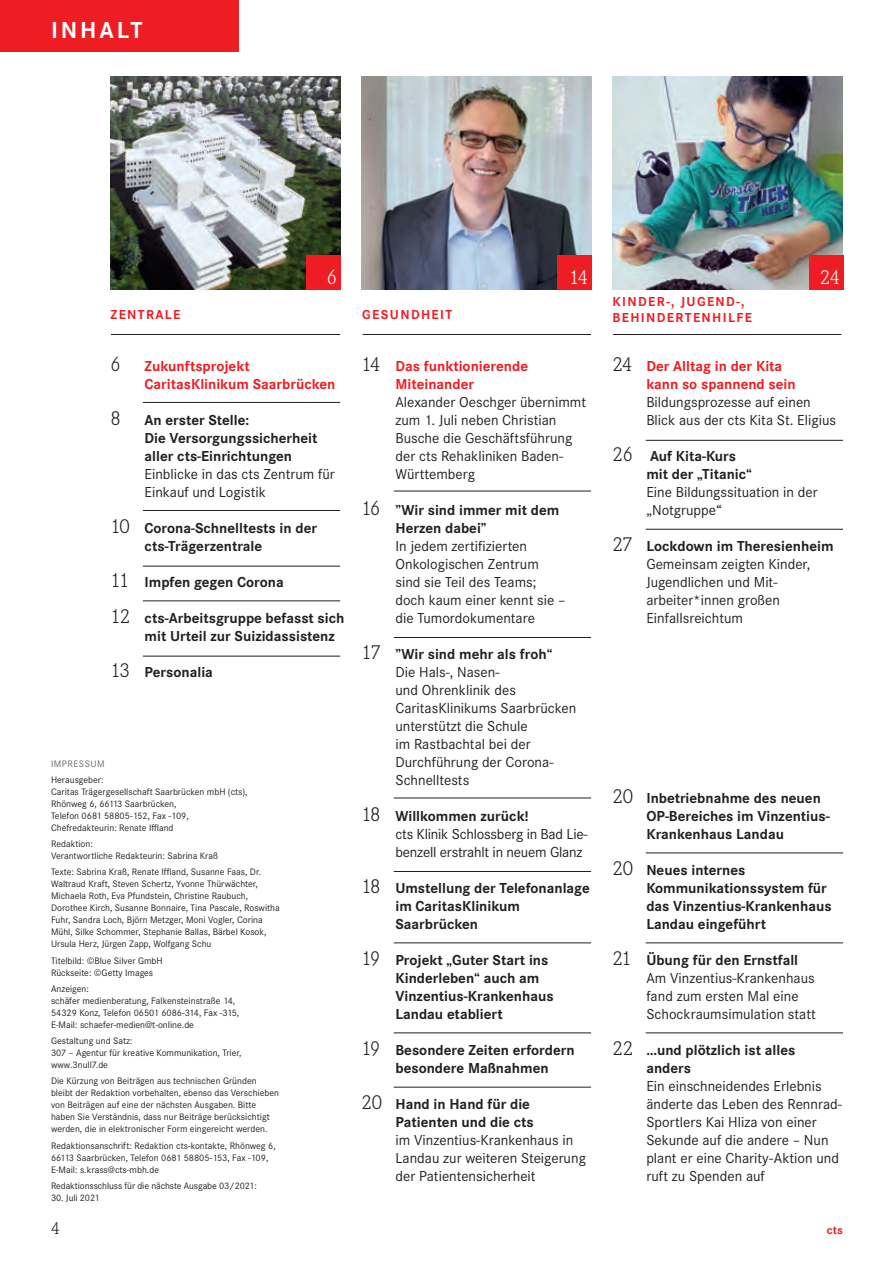
<style>
.page{position:relative;width:893px;height:1263px;background:#fff}
.page>*{position:absolute;margin:0;border:0;box-sizing:border-box;transform-origin:0 0}
.t1{font:700 24px "Corporate S";letter-spacing:.12em;color:#fff}
.t2{font:300 21px "Corporate E";color:#fff}
.t3{font:300 18px "Corporate E";color:#231f20}
.t4{font:15px/18px "Corporate S";color:#231f20}
.t5{font:700 15px/18px "Corporate S";color:#231f20}
.t6{font:700 15px/18px "Corporate S";color:#ee1d23}
.t7{font:700 13.5px/16.2px "Corporate S";letter-spacing:.1em;color:#ee1d23}
.t8{font:700 12px "Corporate S";color:#ee1d23}
.Fließtext{font:9.75px/12px "Corporate S";color:#231f20}
.Fließtext-2{font:9.75px "Corporate S";letter-spacing:.05em;color:#69696c}
.s1{font-family:"Corporate E";font-weight:300;font-size:21px;color:#231f20}
.s2{font-family:"Corporate E";font-weight:300;font-size:21px}
.s3{font-weight:400}
.s4{font-weight:700}
.s5{font-weight:700;color:#ee1d23}
</style>
<div class="page">
<img style="left:361px;top:76px;width:230px;height:214px">
<img style="left:612px;top:76px;width:230px;height:214px">
<img style="left:111px;top:76px;width:229px;height:214px">
<hr style="left:363px;top:334px;width:228px;height:1px;background:#231f20">
<hr style="left:613px;top:334px;width:228px;height:1px;background:#231f20">
<div style="left:809px;top:256px;width:34px;height:34px;background:#ee1d23"></div>
<div style="left:557px;top:256px;width:34px;height:34px;background:#ee1d23"></div>
<div style="left:0;top:0;width:238px;height:51px;background:#ee1d23"></div>
<hr style="left:111px;top:334px;width:229px;height:1px;background:#231f20">
<div style="left:306px;top:256px;width:34px;height:34px;background:#ee1d23"></div>
<hr style="left:143px;top:566px;width:197px;height:1px;background:#231f20">
<hr style="left:143px;top:402px;width:197px;height:1px;background:#231f20">
<hr style="left:646px;top:440px;width:197px;height:1px;background:#231f20">
<hr style="left:143px;top:510px;width:197px;height:1px;background:#231f20">
<hr style="left:646px;top:529px;width:197px;height:1px;background:#231f20">
<hr style="left:143px;top:601px;width:197px;height:1px;background:#231f20">
<hr style="left:143px;top:656px;width:197px;height:1px;background:#231f20">
<hr style="left:394px;top:491px;width:197px;height:1px;background:#231f20">
<hr style="left:394px;top:798px;width:197px;height:1px;background:#231f20">
<hr style="left:394px;top:637px;width:197px;height:1px;background:#231f20">
<hr style="left:394px;top:871px;width:197px;height:1px;background:#231f20">
<hr style="left:394px;top:943px;width:197px;height:1px;background:#231f20">
<hr style="left:394px;top:1033px;width:197px;height:1px;background:#231f20">
<hr style="left:394px;top:1087px;width:197px;height:1px;background:#231f20">
<hr style="left:646px;top:853px;width:197px;height:1px;background:#231f20">
<hr style="left:646px;top:943px;width:197px;height:1px;background:#231f20">
<hr style="left:646px;top:1033px;width:197px;height:1px;background:#231f20">
<p class="t1" style="left:51px;top:17px;width:93px">INHALT</p>
<p class="t2" style="left:327px;top:266px;width:12px">6</p>
<p class="t7" style="left:111px;top:307px;width:71px">ZENTRALE</p>
<p class="t6" style="left:145px;top:357px;width:192px;text-indent:-34px"><span class="s1">6</span> Zukunftsprojekt<br>CaritasKlinikum Saarbrücken</p>
<p class="t5" style="left:145px;top:411px;width:192px;text-indent:-34px"><span class="s2">8</span> An erster Stelle:<br>Die Versorgungssicherheit aller cts-Einrichtungen<br><span class="s3">Einblicke in das cts Zentrum für<br>Einkauf und Logistik</span></p>
<p class="t5" style="left:145px;top:519px;width:174px;text-indent:-34px"><span class="s2">10</span> Corona-Schnelltests in der cts-Trägerzentrale</p>
<p class="t5" style="left:111px;top:573px;width:175px"><span class="s2">11</span> Impfen gegen Corona</p>
<p class="t5" style="left:145px;top:609px;width:201px;text-indent:-34px"><span class="s2">12</span> cts-Arbeitsgruppe befasst sich mit Urteil zur Suizidassistenz</p>
<p class="t5" style="left:111px;top:663px;width:104px"><span class="s2">13</span> Personalia</p>
<p class="Fließtext-2" style="left:51px;top:758px;width:55px">IMPRESSUM</p>
<p class="Fließtext" style="left:51px;top:774px;width:198px">Herausgeber:<br>Caritas Trägergesellschaft Saarbrücken mbH (cts), Rhönweg 6, 66113 Saarbrücken,<br>Telefon 0681 58805-152, Fax -109, Chefredakteurin: Renate Iffland</p>
<p class="Fließtext" style="left:51px;top:838px;width:169px">Redaktion:<br>Verantwortliche Redakteurin: Sabrina Kraß</p>
<p class="Fließtext" style="left:51px;top:866px;width:230px">Texte: Sabrina Kraß, Renate Iffland, Susanne Faas, Dr.<br>Waltraud Kraft, Steven Schertz, Yvonne Thürwächter, Michaela Roth, Eva Pfundstein, Christine Raubuch, Dorothee Kirch, Susanne Bonnaire, Tina Pascale, Roswitha Fuhr, Sandra Loch, Björn Metzger, Moni Vogler, Corina Mühl, Silke Schommer, Stephanie Ballas, Bärbel Kosok, Ursula Herz, Jürgen Zapp, Wolfgang Schu</p>
<p class="Fließtext" style="left:51px;top:954px;width:113px">Titelbild: ©Blue Silver GmbH<br>Rückseite: ©Getty Images</p>
<p class="Fließtext" style="left:51px;top:983px;width:190px">Anzeigen:<br>schäfer medienberatung, Falkensteinstraße 14, 54329 Konz, Telefon 06501 6086-314, Fax -315, E-Mail: schaefer-medien@t-online.de</p>
<p class="Fließtext" style="left:51px;top:1035px;width:192px">Gestaltung und Satz:<br>307 – Agentur für kreative Kommunikation, Trier, www.3null7.de</p>
<p class="Fließtext" style="left:51px;top:1075px;width:230px">Die Kürzung von Beiträgen aus technischen Gründen bleibt der Redaktion vorbehalten, ebenso das Verschieben von Beiträgen auf eine der nächsten Ausgaben. Bitte haben Sie Verständnis, dass nur Beiträge berücksichtigt werden, die in elektronischer Form eingereicht werden.</p>
<p class="Fließtext" style="left:51px;top:1139px;width:226px">Redaktionsanschrift: Redaktion cts-kontakte, Rhönweg 6,<br>66113 Saarbrücken, Telefon 0681 58805-153, Fax -109,<br>E-Mail: s.krass@cts-mbh.de</p>
<p class="Fließtext" style="left:51px;top:1180px;width:207px">Redaktionsschluss für die nächste Ausgabe 03/2021:</p>
<p class="Fließtext" style="left:51px;top:1192px;width:50px">30. Juli 2021</p>
<p class="t2" style="left:569px;top:266px;width:21px">14</p>
<p class="t2" style="left:820px;top:266px;width:22px">24</p>
<p class="t7" style="left:362px;top:307px;width:91px">GESUNDHEIT</p>
<p class="t6" style="left:395px;top:357px;width:134px;text-indent:-34px"><span class="s1">14</span> Das funktionierende<br>Miteinander</p>
<p class="t4" style="left:395px;top:393px;width:192px">Alexander Oeschger übernimmt zum 1. Juli neben Christian<br>Busche die Geschäftsführung der cts Rehakliniken Baden-<br>Württemberg</p>
<p class="t4" style="left:395px;top:501px;width:172px;text-indent:-34px"><span class="s2">16</span> <span class="s4">”Wir sind immer mit dem<br>Herzen dabei”<br></span>In jedem zertifizierten<br>Onkologischen Zentrum sind sie Teil des Teams; doch kaum einer kennt sie – die Tumordokumentare</p>
<p class="t4" style="left:395px;top:645px;width:182px;text-indent:-34px"><span class="s2">17</span> <span class="s4">”Wir sind mehr als froh“<br></span>Die Hals-, Nasen-<br>und Ohrenklinik des<br>CaritasKlinikums Saarbrücken unterstützt die Schule<br>im Rastbachtal bei der<br>Durchführung der Corona-<br>Schnelltests</p>
<p class="t4" style="left:395px;top:807px;width:194px;text-indent:-34px"><span class="s2">18</span> <span class="s4">Willkommen zurück!<br></span>cts Klinik Schlossberg in Bad Lie&shy;benzell erstrahlt in neuem Glanz</p>
<p class="t5" style="left:395px;top:879px;width:196px;text-indent:-34px"><span class="s2">18</span> Umstellung der Telefonanlage im CaritasKlinikum<br>Saarbrücken</p>
<p class="t5" style="left:395px;top:951px;width:160px;text-indent:-34px"><span class="s2">19</span> Projekt „Guter Start ins<br>Kinderleben“ auch am<br>Vinzentius-Krankenhaus<br>Landau etabliert</p>
<p class="t5" style="left:361px;top:1041px;width:215px;text-align:center"><span class="s2">19</span> Besondere Zeiten erfordern besondere Maßnahmen</p>
<p class="t4" style="left:395px;top:1095px;width:192px;text-indent:-34px"><span class="s2">20</span> <span class="s4">Hand in Hand für die<br>Patienten und die cts<br></span>im Vinzentius-Krankenhaus in<br>Landau zur weiteren Steigerung der Patientensicherheit</p>
<p class="t7" style="left:612px;top:293px;width:141px">KINDER-, JUGEND-,<br>BEHINDERTENHILFE</p>
<p class="t4" style="left:646px;top:357px;width:191px;text-indent:-34px"><span class="s2">24</span> <span class="s5">Der Alltag in der Kita<br>kann so spannend sein<br></span>Bildungsprozesse auf einen<br>Blick aus der cts Kita St. Eligius</p>
<p class="t5" style="left:646px;top:447px;width:107px;text-indent:-34px"><span class="s2">26</span> Auf Kita-Kurs mit der „Titanic“</p>
<p class="t4" style="left:646px;top:483px;width:173px">Eine Bildungssituation in der „Notgruppe“</p>
<p class="t4" style="left:646px;top:537px;width:189px;text-indent:-34px"><span class="s2">27</span> <span class="s4">Lockdown im Theresienheim<br></span>Gemeinsam zeigten Kinder,<br>Jugendlichen und Mit&shy;arbeiter*innen großen<br>Einfallsreichtum</p>
<p class="t5" style="left:646px;top:789px;width:185px;text-indent:-34px"><span class="s2">20</span> Inbetriebnahme des neuen<br>OP-Bereiches im Vinzentius-<br>Krankenhaus Landau</p>
<p class="t5" style="left:646px;top:861px;width:187px;text-indent:-34px"><span class="s2">20</span> Neues internes<br>Kommunikationssystem für das Vinzentius-Krankenhaus<br>Landau eingeführt</p>
<p class="t5" style="left:612px;top:951px;width:187px"><span class="s2">21</span> Übung für den Ernstfall</p>
<p class="t4" style="left:646px;top:969px;width:171px">Am Vinzentius-Krankenhaus fand zum ersten Mal eine<br>Schockraumsimulation statt</p>
<p class="t5" style="left:646px;top:1041px;width:150px;text-indent:-34px"><span class="s2">22</span> …und plötzlich ist alles anders</p>
<p class="t4" style="left:646px;top:1077px;width:197px">Ein einschneidendes Erlebnis änderte das Leben des Rennrad-<br>Sportlers Kai Hliza von einer<br>Sekunde auf die andere – Nun plant er eine Charity-Aktion und ruft zu Spenden auf</p>
<h3 class="t3" style="left:51px;top:1219px;width:10px">4</h3>
<p class="t8" style="left:827px;top:1223px;width:18px">cts</p>
</div>
